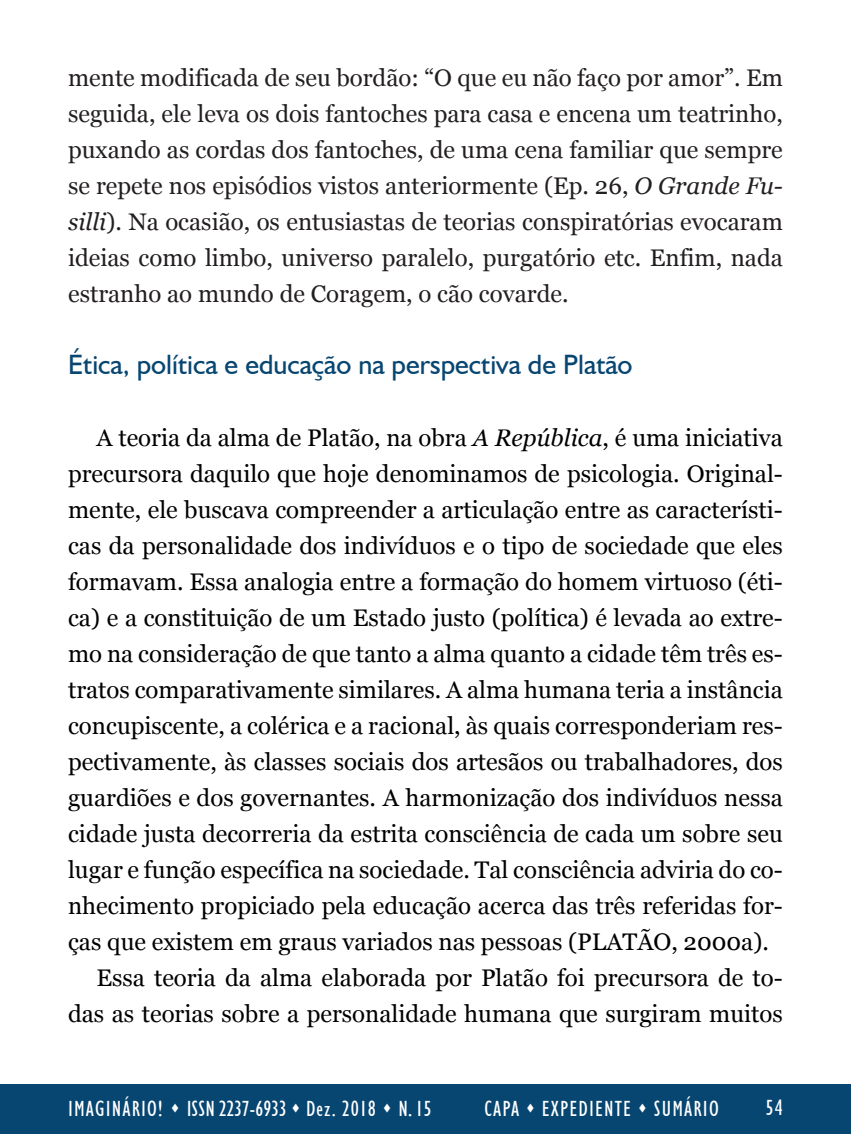
<style>
.page{position:relative;width:851px;height:1134px;background:#fff}
.page>*{position:absolute;margin:0;border:0;box-sizing:border-box;transform-origin:0 0}
.t1{font:28px "Humanist 521 BT";color:#084672}
.t2{font:24px "Georgia";color:#000}
.t3{font:24px/36px "Georgia";color:#231f20;text-align:justify}
.t4{font:condensed 22px "Humanist 521 BT";letter-spacing:.05em;color:#fff}
.s1{font-style:italic}
</style>
<div class="page">
<div style="left:0;top:1084px;width:850px;height:50px;background:#084672"></div>
<p class="t3" style="left:68px;top:60px;width:716px">mente modificada de seu bordão: “O que eu não faço por amor”. Em seguida, ele leva os dois fantoches para casa e encena um teatrinho, puxando as cordas dos fantoches, de uma cena familiar que sempre se repete nos episódios vistos anteriormente (Ep. 26, <span class="s1">O Grande Fu&shy;silli</span>). Na ocasião, os entusiastas de teorias conspiratórias evocaram ideias como limbo, universo paralelo, purgatório etc. Enfim, nada estranho ao mundo de Coragem, o cão covarde.</p>
<p class="t1" style="left:68px;top:347px;width:566px">Ética, política e educação na perspectiva de Platão</p>
<p class="t2" style="left:96px;top:423px;width:687px">A teoria da alma de Platão, na obra <span class="s1">A República</span>, é uma iniciativa</p>
<p class="t2" style="left:68px;top:459px;width:716px">precursora daquilo que hoje denominamos de psicologia. Original-</p>
<p class="t2" style="left:68px;top:495px;width:716px">mente, ele buscava compreender a articulação entre as característi-</p>
<p class="t2" style="left:68px;top:531px;width:716px">cas da personalidade dos indivíduos e o tipo de sociedade que eles</p>
<p class="t2" style="left:68px;top:567px;width:716px">formavam. Essa analogia entre a formação do homem virtuoso (éti-</p>
<p class="t2" style="left:68px;top:603px;width:716px">ca) e a constituição de um Estado justo (política) é levada ao extre-</p>
<p class="t2" style="left:68px;top:639px;width:716px">mo na consideração de que tanto a alma quanto a cidade têm três es-</p>
<p class="t2" style="left:68px;top:675px;width:716px">tratos comparativamente similares. A alma humana teria a instância</p>
<p class="t2" style="left:68px;top:711px;width:716px">concupiscente, a colérica e a racional, às quais corresponderiam res-</p>
<p class="t2" style="left:68px;top:747px;width:716px">pectivamente, às classes sociais dos artesãos ou trabalhadores, dos</p>
<p class="t2" style="left:68px;top:783px;width:716px">guardiões e dos governantes. A harmonização dos indivíduos nessa</p>
<p class="t2" style="left:68px;top:819px;width:716px">cidade justa decorreria da estrita consciência de cada um sobre seu</p>
<p class="t2" style="left:68px;top:855px;width:716px">lugar e função específica na sociedade. Tal consciência adviria do co-</p>
<p class="t2" style="left:68px;top:891px;width:716px">nhecimento propiciado pela educação acerca das três referidas for-</p>
<p class="t2" style="left:68px;top:927px;width:702px">ças que existem em graus variados nas pessoas (PLATÃO, 2000a).</p>
<p class="t2" style="left:96px;top:963px;width:687px">Essa teoria da alma elaborada por Platão foi precursora de to-</p>
<p class="t2" style="left:68px;top:999px;width:716px">das as teorias sobre a personalidade humana que surgiram muitos</p>
<p class="t4" style="left:68px;top:1095px;width:365px">IMAGINÁRIO! ▲ ISSN 2237-6933 ▲ Dez. 2018 ▲ N. 15</p>
<p class="t4" style="left:484px;top:1095px;width:236px">CAPA ▲ EXPEDIENTE ▲ SUMÁRIO</p>
<p class="t4" style="left:765px;top:1095px;width:19px">54</p>
</div>
